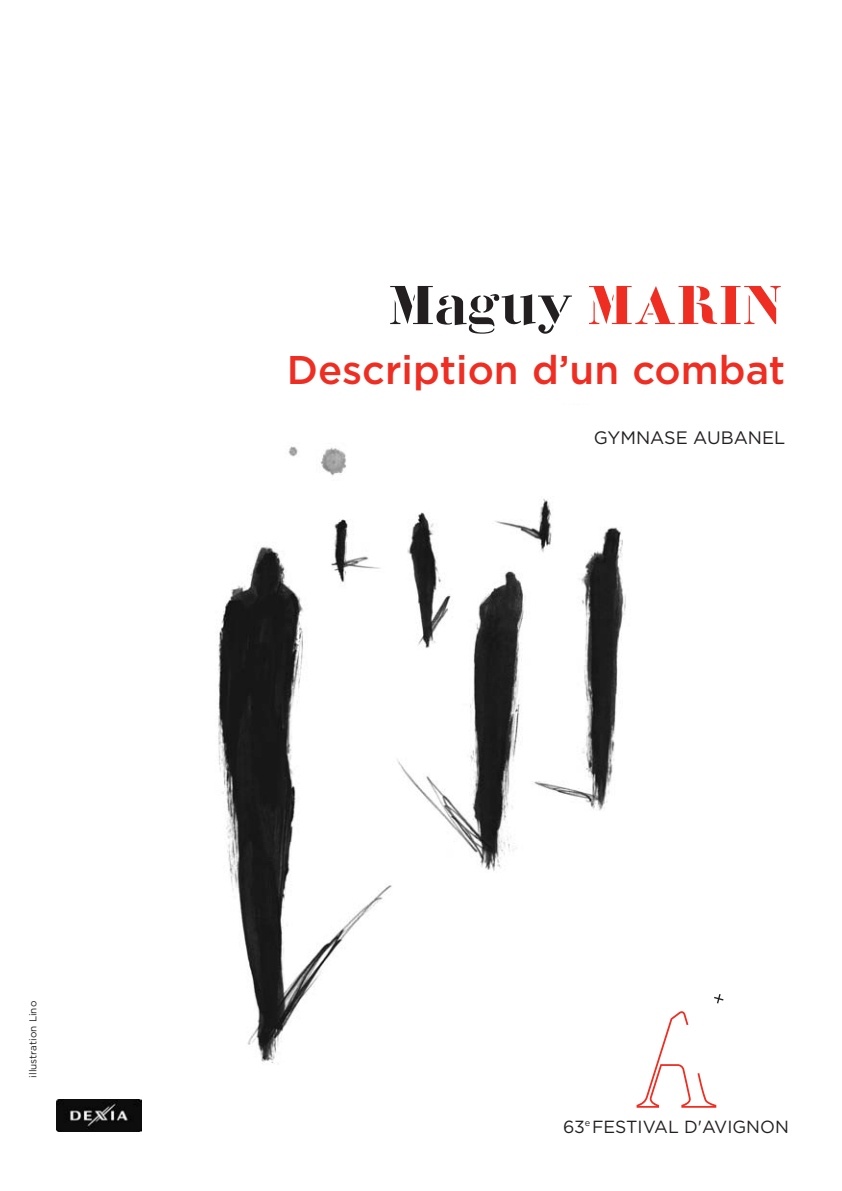
<style>
.page{position:relative;width:842px;height:1191px;background:#fff}
.page>*{position:absolute;margin:0;border:0;box-sizing:border-box;transform-origin:0 0}
.t1{font:50px "Hf Modular Stencil";letter-spacing:-.02em;color:#231f20}
.t2{font:500 40px "Gotham";color:#ee2e22}
.t3{font:18px "Gotham";color:#231f20}
.t4{font:17.6px "Gotham";color:#231f20}
.t5{font:10px "Gotham";color:#231f20}
.t6{font:9.2px "Gotham";color:#231f20}
.s1{color:#ee2e22}
</style>
<div class="page">
<img style="left:218px;top:446px;width:442px;height:662px">
<svg style="left:714px;top:994px;width:9px;height:9px"></svg>
<svg style="left:636px;top:1011px;width:80px;height:96px"></svg>
<img style="left:57px;top:1099px;width:85px;height:33px">
<div style="left:440px;top:405px;width:345px;height:54px;background:#fff"></div>
<p class="t5" style="left:27px;top:1077px;width:78px;rotate:-90deg">illustration Lino</p>
<p class="t1" style="left:390px;top:277px;width:397px">Maguy <span class="s1">MARIN</span></p>
<p class="t2" style="left:287px;top:346px;width:500px">Description d’un combat</p>
<p class="t3" style="left:594px;top:427px;width:193px">GYMNASE AUBANEL</p>
<p class="t4" style="left:563px;top:1116px;width:227px">63 FEST VAL D AV GNON</p>
<p class="t6" style="left:585px;top:1117px;width:7px">e</p>
</div>
